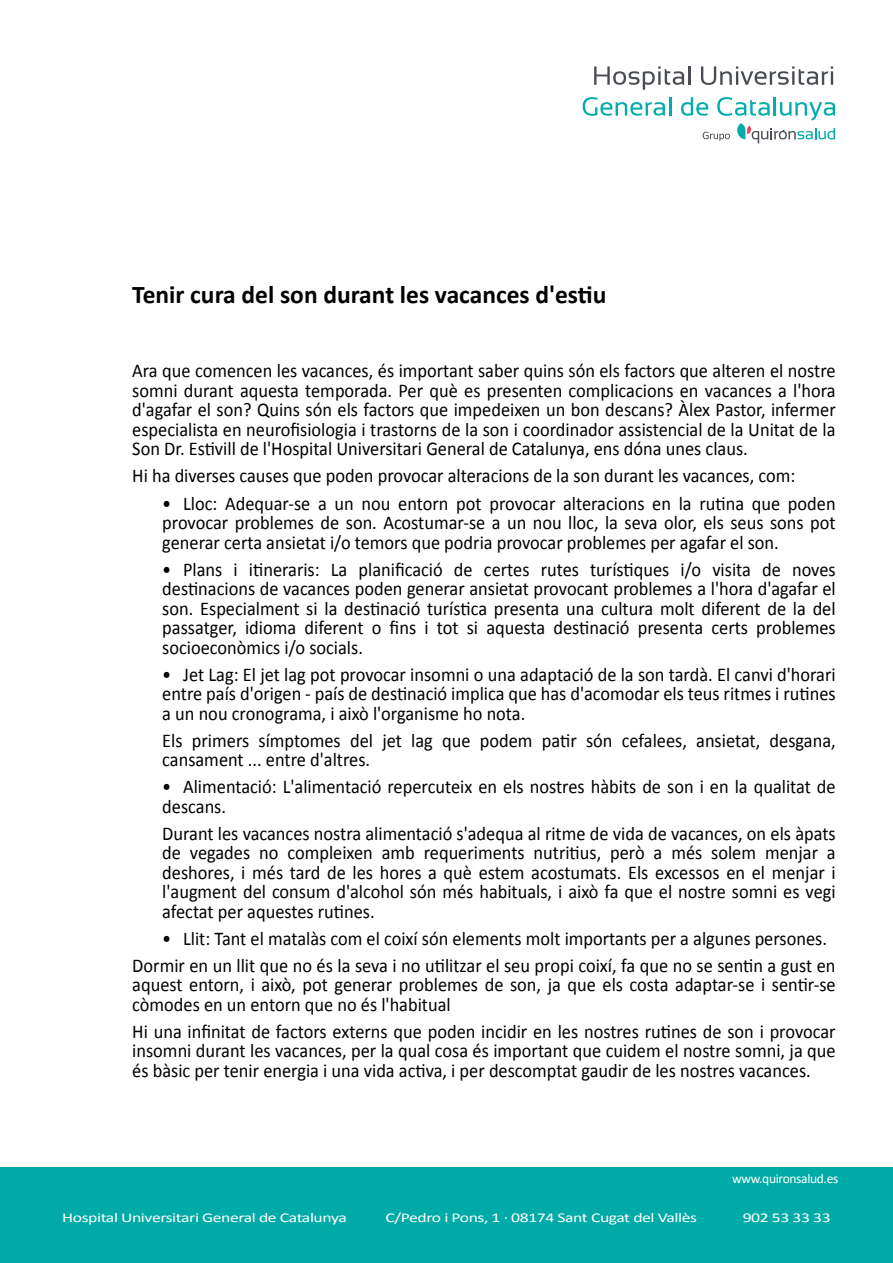
<style>
.page{position:relative;width:893px;height:1263px;background:#fff}
.page>*{position:absolute;margin:0;border:0;box-sizing:border-box;transform-origin:0 0}
.t1{font:700 25.5px "Calibri";color:#000}
.t2{font:19.5px/19.5px "Calibri";color:#000;text-align:justify;scale:.94 1}
.t3{font:13.5px "Calibri";letter-spacing:-.025em;color:#fff;scale:1.31 1}
.t4{font:13.5px "Calibri";letter-spacing:-.025em;color:#fff}
</style>
<div class="page">
<div style="left:0;top:1167px;width:893px;height:96px;background:#00aaa6"></div>
<svg style="left:594px;top:66px;width:96px;height:24px"></svg>
<svg style="left:701px;top:66px;width:132px;height:19px"></svg>
<svg style="left:583px;top:97px;width:88px;height:19px"></svg>
<svg style="left:681px;top:97px;width:154px;height:46px"></svg>
<h1 class="t1" style="left:132px;top:278px;width:476px">Tenir cura del son durant les vacances d'estiu</h1>
<p class="t2" style="left:132px;top:361px;width:750px">Ara que comencen les vacances, és important saber quins són els factors que alteren el nostre somni durant aquesta temporada. Per què es presenten complicacions en vacances a l'hora d'agafar el son? Quins són els factors que impedeixen un bon descans? Àlex Pastor, infermer especialista en neurofisiologia i trastorns de la son i coordinador assistencial de la Unitat de la Son Dr. Estivill de l'Hospital Universitari General de Catalunya, ens dóna unes claus.</p>
<p class="t2" style="left:132px;top:466px;width:707px">Hi ha diverses causes que poden provocar alteracions de la son durant les vacances, com:</p>
<p class="t2" style="left:162px;top:493px;width:718px">• Lloc: Adequar-se a un nou entorn pot provocar alteracions en la rutina que poden provocar problemes de son. Acostumar-se a un nou lloc, la seva olor, els seus sons pot generar certa ansietat i/o temors que podria provocar problemes per agafar el son.</p>
<p class="t2" style="left:162px;top:559px;width:718px">• Plans i itineraris: La planificació de certes rutes turístiques i/o visita de noves destinacions de vacances poden generar ansietat provocant problemes a l'hora d'agafar el son. Especialment si la destinació turística presenta una cultura molt diferent de la del passatger, idioma diferent o fins i tot si aquesta destinació presenta certs problemes socioeconòmics i/o socials.</p>
<p class="t2" style="left:162px;top:664px;width:718px">• Jet Lag: El jet lag pot provocar insomni o una adaptació de la son tardà. El canvi d'horari entre país d'origen - país de destinació implica que has d'acomodar els teus ritmes i rutines a un nou cronograma, i això l'organisme ho nota.</p>
<p class="t2" style="left:162px;top:730px;width:718px">Els primers símptomes del jet lag que podem patir són cefalees, ansietat, desgana, cansament ... entre d'altres.</p>
<p class="t2" style="left:162px;top:777px;width:718px">• Alimentació: L'alimentació repercuteix en els nostres hàbits de son i en la qualitat de descans.</p>
<p class="t2" style="left:162px;top:823px;width:718px">Durant les vacances nostra alimentació s'adequa al ritme de vida de vacances, on els àpats de vegades no compleixen amb requeriments nutritius, però a més solem menjar a deshores, i més tard de les hores a què estem acostumats. Els excessos en el menjar i l'augment del consum d'alcohol són més habituals, i això fa que el nostre somni es vegi afectat per aquestes rutines.</p>
<p class="t2" style="left:132px;top:925px;width:750px;line-height:27px;text-indent:30px">• Llit: Tant el matalàs com el coixí són elements molt importants per a algunes persones.<br>Dormir en un llit que no és la seva i no utilitzar el seu propi coixí, fa que no se sentin a gust en</p>
<p class="t2" style="left:132px;top:975px;width:750px">aquest entorn, i això, pot generar problemes de son, ja que els costa adaptar-se i sentir-se còmodes en un entorn que no és l'habitual</p>
<p class="t2" style="left:132px;top:1021px;width:750px">Hi una infinitat de factors externs que poden incidir en les nostres rutines de son i provocar insomni durant les vacances, per la qual cosa és important que cuidem el nostre somni, ja que és bàsic per tenir energia i una vida activa, i per descomptat gaudir de les nostres vacances.</p>
<p class="t4" style="left:732px;top:1170px;width:108px">www.quironsalud.es</p>
<p class="t3" style="left:62px;top:1209px;width:219px">Hospital Universitari General de Catalunya</p>
<p class="t3" style="left:385px;top:1209px;width:239px">C/Pedro i Pons, 1 · 08174 Sant Cugat del Vallès</p>
<p class="t3" style="left:743px;top:1209px;width:69px">902 53 33 33</p>
</div>
